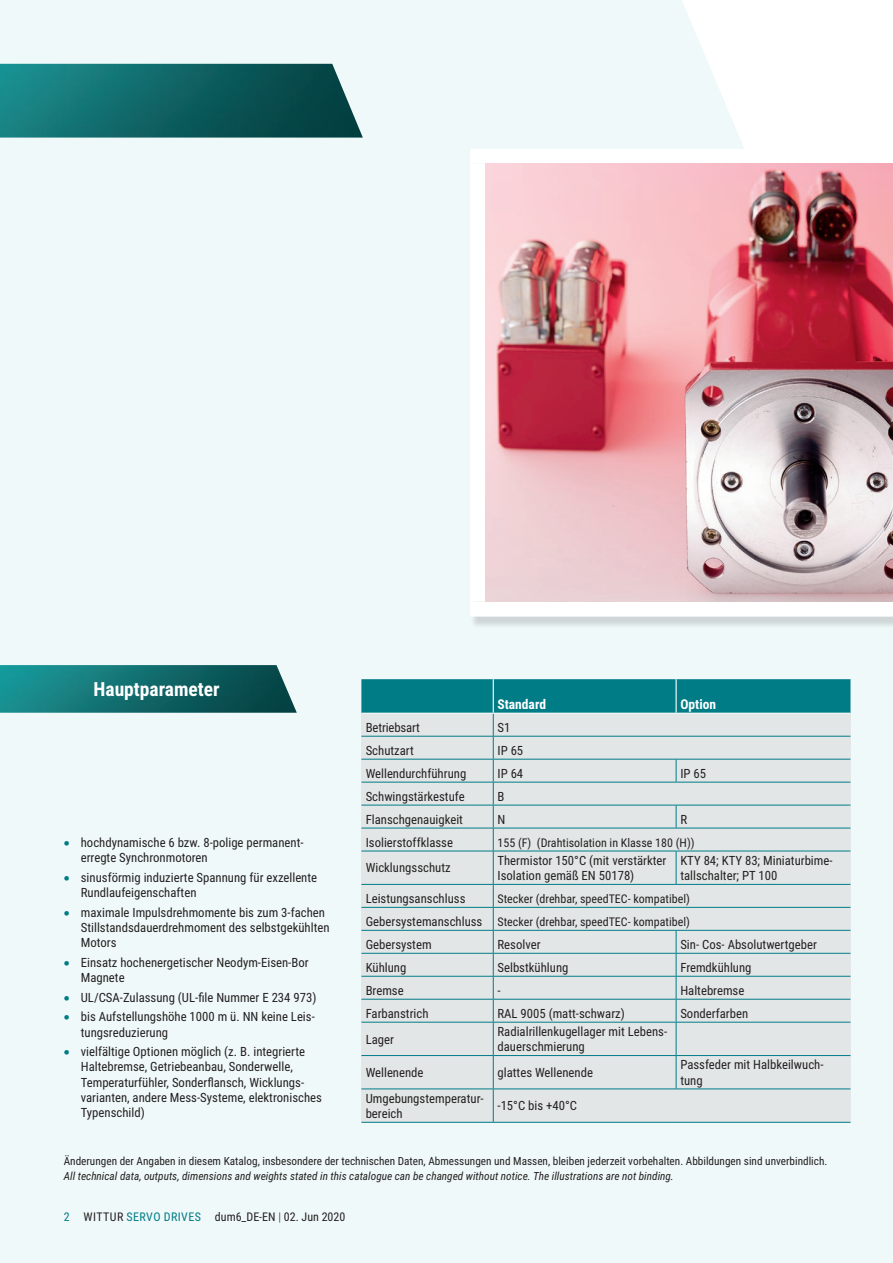
<style>
.page{position:relative;width:893px;height:1263px;background:#f0f9f9}
.page>*{position:absolute;margin:0;border:0;box-sizing:border-box;transform-origin:0 0}
.t1{font:700 19.5px "Roboto Condensed";color:#fff}
.t2{font:700 13.5px "Roboto Condensed";color:#fff}
.t3{font:12.75px/15.3px "Roboto Condensed";color:#231f20}
.t4{font:12px/23px "Roboto Condensed";color:#231f20;text-align:right}
.t5{font:12px "Roboto Condensed";letter-spacing:.025em;color:#231f20}
.t6{font:11.25px "Roboto Condensed";color:#231f20}
.t7{font:italic 11.25px "Roboto Condensed";color:#231f20}
.s1{color:#007c87}
.s2{font-size:12.75px}
.s3{font-weight:300}
</style>
<div class="page">
<img style="left:0;top:665px;width:297px;height:48px">
<img style="left:0;top:64px;width:363px;height:74px">
<div style="left:470px;top:151px;width:423px;height:477px;background:#6a726f;opacity:.25"></div>
<div style="left:470px;top:149px;width:423px;height:15px;background:#fff"></div>
<div style="left:470px;top:164px;width:15px;height:438px;background:#fff"></div>
<div style="left:470px;top:602px;width:423px;height:15px;background:#fff"></div>
<img style="left:485px;top:164px;width:408px;height:438px">
<div style="left:361px;top:679px;width:489px;height:444px;background:#e3e6e6"></div>
<svg style="left:361px;top:679px;width:489px;height:172px"></svg>
<hr style="left:676px;top:828px;width:174px;height:1px;background:#007c87">
<hr style="left:361px;top:851px;width:132px;height:1px;background:#007c87">
<hr style="left:493px;top:851px;width:183px;height:1px;background:#007c87">
<hr style="left:493px;top:851px;width:1px;height:33px;background:#007c87">
<hr style="left:676px;top:851px;width:174px;height:1px;background:#007c87">
<hr style="left:676px;top:851px;width:1px;height:33px;background:#007c87">
<hr style="left:361px;top:884px;width:132px;height:1px;background:#007c87">
<hr style="left:493px;top:884px;width:183px;height:1px;background:#007c87">
<hr style="left:676px;top:884px;width:174px;height:1px;background:#007c87">
<hr style="left:361px;top:907px;width:132px;height:1px;background:#007c87">
<hr style="left:493px;top:907px;width:183px;height:1px;background:#007c87">
<hr style="left:676px;top:907px;width:174px;height:1px;background:#007c87">
<hr style="left:361px;top:930px;width:132px;height:1px;background:#007c87">
<hr style="left:493px;top:930px;width:183px;height:1px;background:#007c87">
<hr style="left:676px;top:930px;width:174px;height:1px;background:#007c87">
<hr style="left:361px;top:953px;width:132px;height:1px;background:#007c87">
<hr style="left:493px;top:953px;width:183px;height:1px;background:#007c87">
<hr style="left:676px;top:953px;width:174px;height:1px;background:#007c87">
<hr style="left:361px;top:976px;width:132px;height:1px;background:#007c87">
<hr style="left:493px;top:976px;width:183px;height:1px;background:#007c87">
<hr style="left:676px;top:976px;width:174px;height:1px;background:#007c87">
<hr style="left:361px;top:999px;width:132px;height:1px;background:#007c87">
<hr style="left:493px;top:999px;width:183px;height:1px;background:#007c87">
<svg style="left:493px;top:885px;width:1px;height:137px"></svg>
<hr style="left:676px;top:999px;width:174px;height:1px;background:#007c87">
<svg style="left:676px;top:931px;width:1px;height:91px"></svg>
<hr style="left:361px;top:1022px;width:132px;height:1px;background:#007c87">
<hr style="left:493px;top:1022px;width:183px;height:1px;background:#007c87">
<hr style="left:493px;top:1022px;width:1px;height:33px;background:#007c87">
<hr style="left:676px;top:1022px;width:174px;height:1px;background:#007c87">
<hr style="left:676px;top:1022px;width:1px;height:33px;background:#007c87">
<hr style="left:361px;top:1055px;width:132px;height:1px;background:#007c87">
<hr style="left:493px;top:1055px;width:183px;height:1px;background:#007c87">
<hr style="left:493px;top:1056px;width:1px;height:32px;background:#007c87">
<hr style="left:676px;top:1055px;width:174px;height:1px;background:#007c87">
<hr style="left:676px;top:1056px;width:1px;height:32px;background:#007c87">
<hr style="left:361px;top:1088px;width:132px;height:1px;background:#007c87">
<hr style="left:493px;top:1088px;width:183px;height:1px;background:#007c87">
<hr style="left:493px;top:1089px;width:1px;height:33px;background:#007c87">
<hr style="left:676px;top:1088px;width:174px;height:1px;background:#007c87">
<hr style="left:361px;top:1122px;width:132px;height:1px;background:#007c87">
<hr style="left:493px;top:1122px;width:183px;height:1px;background:#007c87">
<hr style="left:676px;top:1122px;width:174px;height:1px;background:#007c87">
<h1 class="t1" style="left:94px;top:676px;width:128px">Hauptparameter</h1>
<p class="t3" style="left:81px;top:834px;width:224px;text-indent:-17px"><span class="s1">•</span> hochdynamische 6 bzw. 8-polige permanent&shy;erregte Synchronmotoren</p>
<p class="t3" style="left:81px;top:869px;width:238px;text-indent:-17px"><span class="s1">•</span> sinusförmig induzierte Spannung für exzellente<br>Rundlaufeigenschaften</p>
<p class="t3" style="left:81px;top:904px;width:250px;text-indent:-17px"><span class="s1">•</span> maximale Impulsdrehmomente bis zum 3-fachen<br>Stillstandsdauerdrehmoment des selbstgekühlten<br>Motors</p>
<p class="t3" style="left:81px;top:954px;width:229px;text-indent:-17px"><span class="s1">•</span> Einsatz hochenergetischer Neodym-Eisen-Bor<br>Magnete</p>
<p class="t3" style="left:64px;top:989px;width:254px"><span class="s1">•</span> UL/CSA-Zulassung (UL-file Nummer E 234 973)</p>
<p class="t3" style="left:81px;top:1008px;width:236px;text-indent:-17px"><span class="s1">•</span> bis Aufstellungshöhe 1000 m ü. NN keine Leis&shy;tungsreduzierung</p>
<p class="t3" style="left:81px;top:1043px;width:243px;text-indent:-17px"><span class="s1">•</span> vielfältige Optionen möglich (z. B. integrierte Haltebremse, Getriebeanbau, Sonderwelle, Temperaturfühler, Sonderflansch, Wicklungs&shy;varianten, andere Mess-Systeme, elektronisches Typenschild)</p>
<p class="t2" style="left:497px;top:695px;width:50px">Standard</p>
<p class="t2" style="left:680px;top:695px;width:37px">Option</p>
<p class="t3" style="left:366px;top:719px;width:56px">Betriebsart</p>
<p class="t3" style="left:497px;top:719px;width:14px">S1</p>
<p class="t3" style="left:366px;top:742px;width:50px">Schutzart</p>
<p class="t3" style="left:497px;top:742px;width:27px">IP 65</p>
<p class="t3" style="left:366px;top:765px;width:102px">Wellendurchführung</p>
<p class="t3" style="left:497px;top:765px;width:27px">IP 64</p>
<p class="t3" style="left:680px;top:765px;width:27px">IP 65</p>
<p class="t3" style="left:366px;top:788px;width:101px">Schwingstärkestufe</p>
<p class="t3" style="left:497px;top:788px;width:8px">B</p>
<p class="t3" style="left:366px;top:811px;width:99px">Flanschgenauigkeit</p>
<p class="t3" style="left:497px;top:811px;width:9px">N</p>
<p class="t3" style="left:680px;top:811px;width:8px">R</p>
<p class="t3" style="left:366px;top:834px;width:89px">Isolierstoffklasse</p>
<p class="t4" style="left:497px;top:830px;width:199px">155 (F) (Drahtisolation in Klasse 180 (H))</p>
<p class="t3" style="left:366px;top:860px;width:87px">Wicklungsschutz</p>
<p class="t3" style="left:497px;top:852px;width:170px">Thermistor 150°C (mit verstärkter<br>Isolation gemäß EN 50178)</p>
<p class="t3" style="left:680px;top:852px;width:154px">KTY 84; KTY 83; Miniaturbime&shy;tallschalter; PT 100</p>
<p class="t3" style="left:366px;top:890px;width:101px">Leistungsanschluss</p>
<p class="t4" style="left:366px;top:887px;width:326px">Stecker (drehbar, speedTEC- kompatibel)<br><span class="s2">Gebersystemanschluss</span> Stecker (drehbar, speedTEC- kompatibel)</p>
<p class="t3" style="left:366px;top:936px;width:67px">Gebersystem</p>
<p class="t3" style="left:497px;top:936px;width:45px">Resolver</p>
<p class="t3" style="left:680px;top:936px;width:138px">Sin- Cos- Absolutwertgeber</p>
<p class="t3" style="left:366px;top:959px;width:42px">Kühlung</p>
<p class="t3" style="left:497px;top:959px;width:72px">Selbstkühlung</p>
<p class="t3" style="left:680px;top:959px;width:73px">Fremdkühlung</p>
<p class="t3" style="left:366px;top:982px;width:40px">Bremse</p>
<p class="t3" style="left:497px;top:982px;width:5px">-</p>
<p class="t3" style="left:680px;top:982px;width:66px">Haltebremse</p>
<p class="t3" style="left:366px;top:1005px;width:64px">Farbanstrich</p>
<p class="t3" style="left:497px;top:1005px;width:129px">RAL 9005 (matt-schwarz)</p>
<p class="t3" style="left:680px;top:1005px;width:69px">Sonderfarben</p>
<p class="t3" style="left:366px;top:1031px;width:30px">Lager</p>
<p class="t3" style="left:497px;top:1023px;width:171px">Radialrillenkugellager mit Lebens&shy;dauerschmierung</p>
<p class="t3" style="left:366px;top:1064px;width:59px">Wellenende</p>
<p class="t3" style="left:497px;top:1064px;width:97px">glattes Wellenende</p>
<p class="t3" style="left:680px;top:1057px;width:145px">Passfeder mit Halbkeilwuch&shy;tung</p>
<p class="t3" style="left:366px;top:1090px;width:120px">Umgebungstemperatur&shy;bereich</p>
<p class="t3" style="left:497px;top:1098px;width:81px">-15°C bis +40°C</p>
<p class="t6" style="left:64px;top:1153px;width:765px">Änderungen der Angaben in diesem Katalog, insbesondere der technischen Daten, Abmessungen und Massen, bleiben jederzeit vorbehalten. Abbildungen sind unverbindlich.</p>
<p class="t7" style="left:64px;top:1168px;width:612px">All technical data, outputs, dimensions and weights stated in this catalogue can be changed without notice. The illustrations are not binding.</p>
<p class="t5" style="left:64px;top:1208px;width:283px"><span class="s1">2</span> WITTUR <span class="s1">SERVO DRIVES</span> dum6_DE-EN <span class="s3">|</span> 02. Jun 2020</p>
</div>
